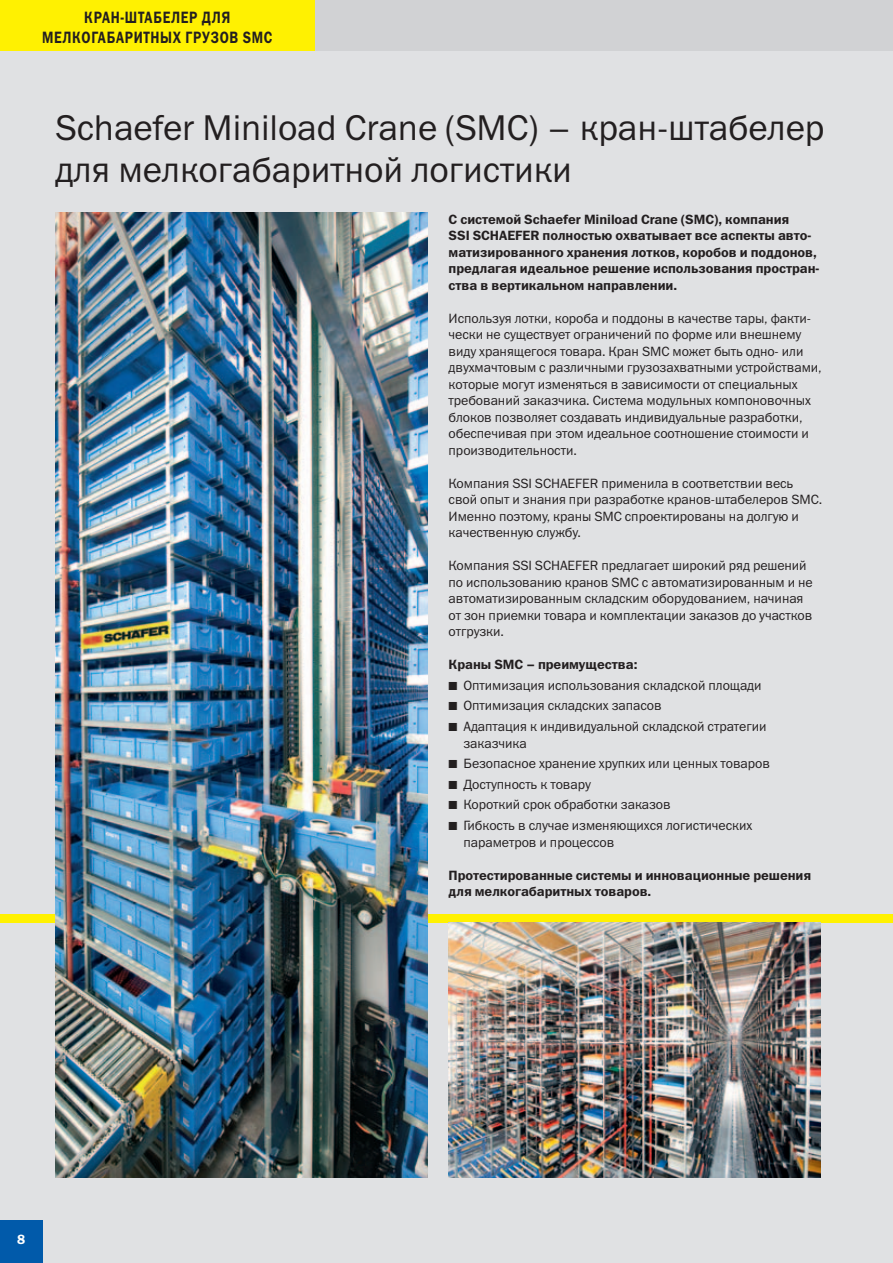
<style>
.page{position:relative;width:893px;height:1263px;background:#e0e1e3}
.page>*{position:absolute;margin:0;border:0;box-sizing:border-box;transform-origin:0 0}
.t1{font:36px/42px "Franklin Gothic Book C";letter-spacing:-.005em;color:#231f20}
.t2{font:16.5px/19.5px "Franklin Gothic Demi C";letter-spacing:.05em;color:#231f20;text-align:center;scale:.8 1}
.t3{font:13.5px/16.5px "Franklin Gothic Book C";letter-spacing:-.005em;color:#231f20}
.t4{font:13.5px/16.5px "Franklin Gothic Demi C";letter-spacing:-.005em;color:#231f20}
.t5{font:600 13.5px "Franklin Gothic";color:#fff}
.s1{font-family:"European Pi Three"}
</style>
<div class="page">
<div style="left:0;top:1220px;width:43px;height:43px;background:#015aaa"></div>
<div style="left:0;top:0;width:893px;height:51px;background:#d1d2d4"></div>
<div style="left:0;top:0;width:315px;height:51px;background:#fff101"></div>
<div style="left:0;top:914px;width:893px;height:9px;background:#fff101"></div>
<img style="left:449px;top:923px;width:372px;height:255px">
<img style="left:55px;top:213px;width:372px;height:965px">
<p class="t2" style="left:42px;top:9px;width:290px">КРАН-ШТАБЕЛЕР ДЛЯ<br>МЕЛКОГАБАРИТНЫХ ГРУЗОВ SMC</p>
<h1 class="t1" style="left:55px;top:110px;width:771px">Schaefer Miniload Crane (SMC) – кран-штабелер для мелкогабаритной логистики</h1>
<p class="t4" style="left:449px;top:212px;width:372px">С системой Schaefer Miniload Crane (SMC), компания<br>SSI SCHAEFER полностью охватывает все аспекты авто&shy;матизированного хранения лотков, коробов и поддонов, предлагая идеальное решение использования простран&shy;ства в вертикальном направлении.</p>
<p class="t3" style="left:449px;top:311px;width:375px">Используя лотки, короба и поддоны в качестве тары, факти&shy;чески не существует ограничений по форме или внешнему виду хранящегося товара. Кран SMC может быть одно- или двухмачтовым с различными грузозахватными устройствами, которые могут изменяться в зависимости от специальных требований заказчика. Система модульных компоновочных блоков позволяет создавать индивидуальные разработки, обеспечивая при этом идеальное соотношение стоимости и производительности.</p>
<p class="t3" style="left:449px;top:476px;width:375px">Компания SSI SCHAEFER применила в соответствии весь свой опыт и знания при разработке кранов-штабелеров SMC.<br>Именно поэтому, краны SMC спроектированы на долгую и качественную службу.</p>
<p class="t3" style="left:449px;top:559px;width:366px">Компания SSI SCHAEFER предлагает широкий ряд решений по использованию кранов SMC с автоматизированным и не автоматизированным складским оборудованием, начиная от зон приемки товара и комплектации заказов до участков отгрузки.</p>
<p class="t4" style="left:449px;top:658px;width:190px">Краны SMC – преимущества:</p>
<p class="t3" style="left:449px;top:678px;width:314px"><span class="s1">-</span> Оптимизация использования складской площади</p>
<p class="t3" style="left:449px;top:699px;width:215px"><span class="s1">-</span> Оптимизация складских запасов</p>
<p class="t3" style="left:463px;top:720px;width:304px;text-indent:-15px"><span class="s1">-</span> Адаптация к индивидуальной складской стратегии заказчика</p>
<p class="t3" style="left:449px;top:757px;width:323px"><span class="s1">-</span> Безопасное хранение хрупких или ценных товаров</p>
<p class="t3" style="left:449px;top:777px;width:144px"><span class="s1">-</span> Доступность к товару</p>
<p class="t3" style="left:449px;top:798px;width:224px"><span class="s1">-</span> Короткий срок обработки заказов</p>
<p class="t3" style="left:463px;top:819px;width:290px;text-indent:-15px"><span class="s1">-</span> Гибкость в случае изменяющихся логистических параметров и процессов</p>
<p class="t4" style="left:449px;top:868px;width:364px">Протестированные системы и инновационные решения для мелкогабаритных товаров.</p>
<p class="t5" style="left:17px;top:1235px;width:10px">8</p>
</div>
